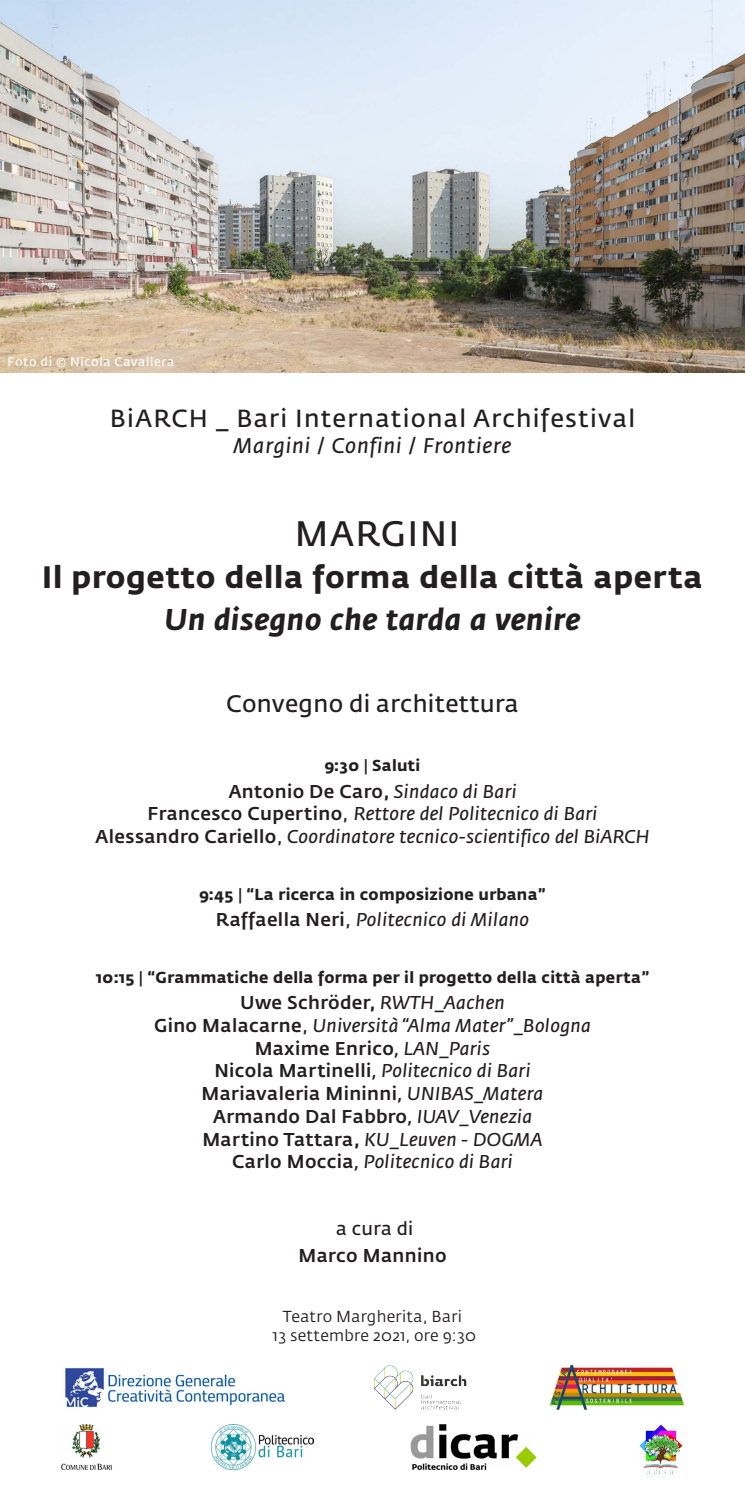
<style>
.page{position:relative;width:745px;height:1489px;background:#fff}
.page>*{position:absolute;margin:0;border:0;box-sizing:border-box;transform-origin:0 0}
.t1{font:35px "Fedra Sans Std";letter-spacing:.04em;color:#231f20}
.t2{font:700 30.62px "Fedra Sans Std";letter-spacing:.025em;color:#231f20}
.t3{font:italic 700 29.75px "Fedra Sans Std";letter-spacing:.025em;color:#231f20}
.t4{font:24.5px "Fedra Sans Std";letter-spacing:.05em;color:#231f20}
.t5{font:23.62px "Fedra Sans Std";letter-spacing:.015em;color:#231f20}
.t6{font:italic 21px "Fedra Sans Std";letter-spacing:.04em;color:#231f20}
.t7{font:italic 18.38px "Fedra Sans Std";letter-spacing:.02em;color:#231f20}
.t8{font:500 18.38px "Fedra Sans Std";letter-spacing:.02em;color:#231f20}
.t9{font:18.38px "Fedra Sans Std";letter-spacing:.02em;color:#231f20}
.t10{font:700 15.75px "Fedra Sans Std";letter-spacing:.02em;color:#231f20}
.t11{font:15.75px "Fedra Sans Std";letter-spacing:.02em;color:#231f20}
.t12{font:12.25px "Fedra Sans Std";letter-spacing:.05em;color:#fff}
.s1{font-style:normal}
.s2{font-weight:400}
.s3{font-weight:400;font-style:italic}
.s4{font-weight:500;font-style:normal}
</style>
<div class="page">
<img style="left:0;top:0;width:744px;height:372px">
<img style="left:410px;top:1424px;width:127px;height:44px">
<img style="left:211px;top:1424px;width:102px;height:44px">
<img style="left:374px;top:1365px;width:93px;height:44px">
<img style="left:61px;top:1424px;width:51px;height:44px">
<img style="left:65px;top:1366px;width:221px;height:42px">
<img style="left:549px;top:1364px;width:135px;height:45px">
<img style="left:639px;top:1424px;width:44px;height:54px">
<p class="t12" style="left:7px;top:354px;width:168px">Foto di © Nicola Cavallera</p>
<p class="t4" style="left:110px;top:403px;width:526px">BiARCH _ Bari International Archifestival</p>
<p class="t6" style="left:234px;top:432px;width:278px">Margini <span class="s1">/</span> Confini <span class="s1">/</span> Frontiere</p>
<p class="t1" style="left:294px;top:512px;width:166px">MARGINI</p>
<p class="t2" style="left:42px;top:558px;width:661px">Il progetto della forma della città aperta</p>
<p class="t3" style="left:165px;top:601px;width:416px">Un disegno che tarda a venire</p>
<p class="t5" style="left:226px;top:689px;width:294px">Convegno di architettura</p>
<p class="t10" style="left:324px;top:756px;width:97px">9:30 <span class="s2">|</span> Saluti</p>
<p class="t8" style="left:228px;top:779px;width:289px">Antonio De Caro, <span class="s3">Sindaco di Bari</span></p>
<p class="t7" style="left:147px;top:802px;width:451px"><span class="s4">Francesco Cupertino</span><span class="s1">,</span> Rettore del Politecnico di Bari</p>
<p class="t7" style="left:95px;top:825px;width:555px"><span class="s4">Alessandro Cariello</span><span class="s1">,</span> Coordinatore tecnico-scientifico del BiARCH</p>
<p class="t10" style="left:199px;top:884px;width:348px">9:45 <span class="s2">|</span> “La ricerca in composizione urbana”</p>
<p class="t7" style="left:216px;top:908px;width:314px"><span class="s4">Raffaella Neri</span><span class="s1">,</span> Politecnico di Milano</p>
<p class="t10" style="left:96px;top:967px;width:554px">10:15 <span class="s2">|</span> “Grammatiche della forma per il progetto della città aperta”</p>
<p class="t8" style="left:240px;top:991px;width:266px">Uwe Schröder, <span class="s3">RWTH_Aachen</span></p>
<p class="t7" style="left:154px;top:1013px;width:438px"><span class="s4">Gino Malacarne</span><span class="s1">,</span> Università “Alma Mater”_Bologna</p>
<p class="t8" style="left:254px;top:1036px;width:237px">Maxime Enrico<span class="s3">, LAN_Paris</span></p>
<p class="t7" style="left:214px;top:1059px;width:317px"><span class="s4">Nicola Martinelli</span>, Politecnico di Bari</p>
<p class="t8" style="left:201px;top:1082px;width:343px">Mariavaleria Mininni<span class="s3">, UNIBAS_Matera</span></p>
<p class="t8" style="left:213px;top:1104px;width:321px">Armando Dal Fabbro<span class="s3">, IUAV_Venezia</span></p>
<p class="t8" style="left:202px;top:1127px;width:341px">Martino Tattara, <span class="s3">KU_Leuven - DOGMA</span></p>
<p class="t7" style="left:232px;top:1150px;width:282px"><span class="s4">Carlo Moccia</span>, Politecnico di Bari</p>
<p class="t9" style="left:336px;top:1217px;width:79px">a cura di</p>
<p class="t8" style="left:298px;top:1243px;width:149px">Marco Mannino</p>
<p class="t11" style="left:283px;top:1306px;width:180px">Teatro Margherita, Bari</p>
<p class="t11" style="left:272px;top:1324px;width:205px">13 settembre 2021, ore 9:30</p>
</div>
